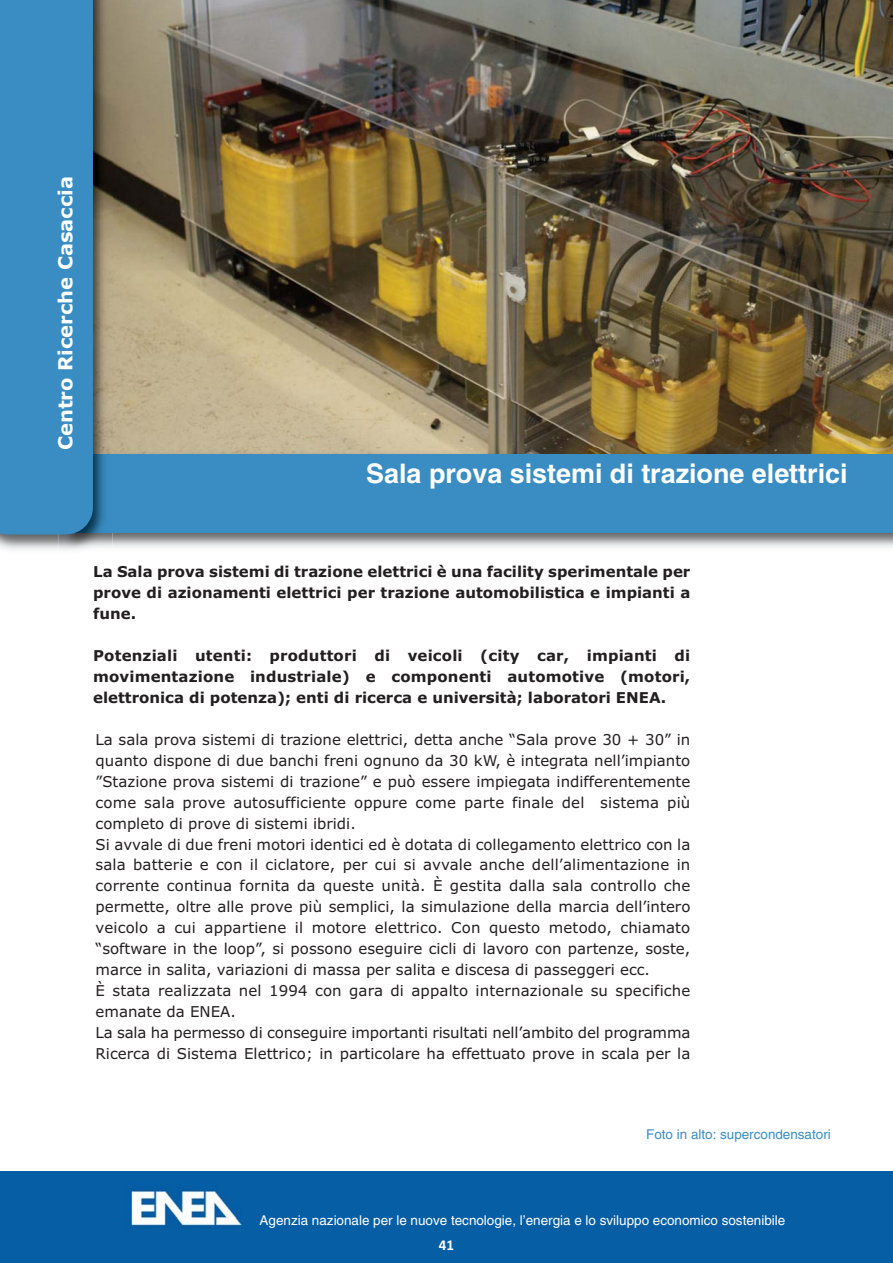
<style>
.page{position:relative;width:893px;height:1263px;background:#fff}
.page>*{position:absolute;margin:0;border:0;box-sizing:border-box;transform-origin:0 0}
.t1{font:700 27px "Helvetica";color:#fff}
.t2{font:700 19.5px "Verdana";color:#fff}
.t3{font:15px/21px "Verdana";color:#231f20}
.t4{font:700 15px/21px "Verdana";color:#231f20;text-align:justify}
.t5{font:700 15px "Calibri";color:#fff}
.t6{font:13.5px "Helvetica";color:#fff}
.t7{font:13.5px "Helvetica";color:#398dc3}
</style>
<div class="page">
<img style="left:113px;top:1px;width:780px;height:447px">
<img style="left:113px;top:448px;width:780px;height:6px">
<div style="left:65px;top:454px;width:828px;height:79px;background:#398dc3"></div>
<img style="left:0;top:534px;width:58px;height:16px">
<img style="left:93px;top:1px;width:20px;height:447px">
<img style="left:58px;top:533px;width:55px;height:19px">
<img style="left:93px;top:448px;width:20px;height:6px">
<img style="left:93px;top:454px;width:12px;height:79px">
<div style="left:0;top:1px;width:93px;height:533px;background:#398dc3"></div>
<div style="left:0;top:1172px;width:893px;height:90px;background:#065ea5"></div>
<h2 class="t2" style="left:58px;top:450px;width:276px;rotate:-90deg">Centro Ricerche Casaccia</h2>
<h1 class="t1" style="left:366px;top:464px;width:483px">Sala prova sistemi di trazione elettrici</h1>
<p class="t4" style="left:93px;top:562px;width:599px">La Sala prova sistemi di trazione elettrici è una facility sperimentale per prove di azionamenti elettrici per trazione automobilistica e impianti a fune.</p>
<p class="t4" style="left:93px;top:646px;width:599px">Potenziali utenti: produttori di veicoli (city car, impianti di movimentazione industriale) e componenti automotive (motori, elettronica di potenza); enti di ricerca e università; laboratori ENEA.</p>
<p class="t3" style="left:96px;top:730px;width:596px">La sala prova sistemi di trazione elettrici, detta anche “Sala prove 30 + 30” in quanto dispone di due banchi freni ognuno da 30 kW, è integrata nell’impianto ”Stazione prova sistemi di trazione” e può essere impiegata indifferentemente come sala prove autosufficiente oppure come parte finale del sistema più completo di prove di sistemi ibridi.<br>Si avvale di due freni motori identici ed è dotata di collegamento elettrico con la sala batterie e con il ciclatore, per cui si avvale anche dell’alimentazione in corrente continua fornita da queste unità. È gestita dalla sala controllo che permette, oltre alle prove più semplici, la simulazione della marcia dell’intero veicolo a cui appartiene il motore elettrico. Con questo metodo, chiamato “software in the loop”, si possono eseguire cicli di lavoro con partenze, soste, marce in salita, variazioni di massa per salita e discesa di passeggeri ecc.<br>È stata realizzata nel 1994 con gara di appalto internazionale su specifiche emanate da ENEA.<br>La sala ha permesso di conseguire importanti risultati nell’ambito del programma Ricerca di Sistema Elettrico; in particolare ha effettuato prove in scala per la</p>
<p class="t7" style="left:646px;top:1129px;width:186px">Foto in alto: supercondensatori</p>
<p class="t6" style="left:260px;top:1215px;width:527px">Agenzia nazionale per le nuove tecnologie, l’energia e lo sviluppo economico sostenibile</p>
<p class="t5" style="left:439px;top:1236px;width:17px">41</p>
</div>
